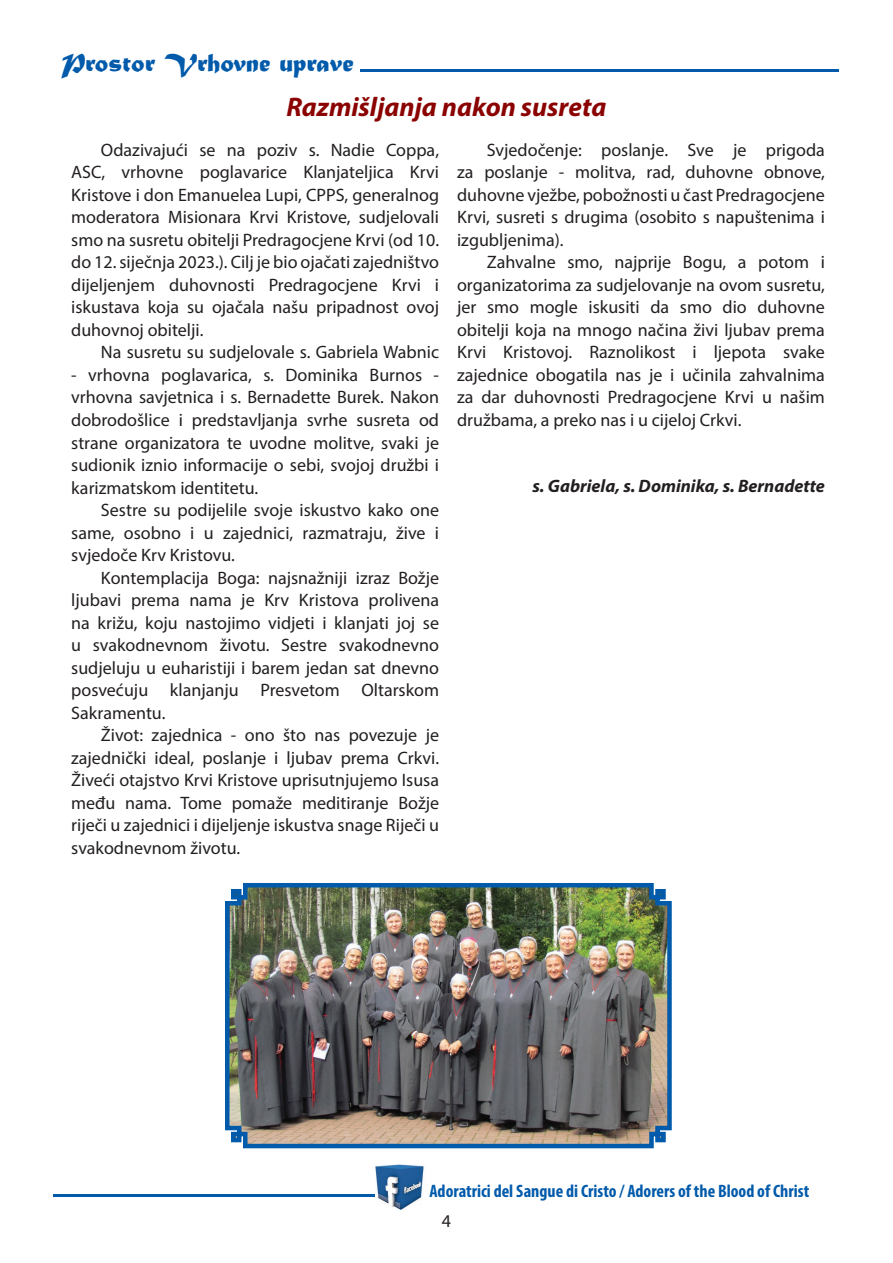
<style>
.page{position:relative;width:893px;height:1263px;background:#fff}
.page>*{position:absolute;margin:0;border:0;box-sizing:border-box;transform-origin:0 0}
.t1{font:italic 700 27px "Myriad Pro";color:#8b0202}
.t2{font:27px "Matura MT Script Capitals";color:#015aaa}
.t3{font:18px/22.5px "Myriad Pro";color:#231f20;text-align:justify}
.t4{font:700 condensed 18px "Myriad Pro";color:#015aaa}
.t5{font:italic 700 18px "Myriad Pro";color:#231f20}
</style>
<div class="page">
<svg style="left:53px;top:1194px;width:322px;height:3px"></svg>
<img style="left:375px;top:1164px;width:49px;height:45px">
<img style="left:225px;top:943px;width:447px;height:206px">
<svg style="left:225px;top:69px;width:614px;height:874px"></svg>
<h1 class="t2" style="left:61px;top:46px;width:294px">Prostor Vrhovne uprave</h1>
<h1 class="t1" style="left:287px;top:89px;width:321px">Razmišljanja nakon susreta</h1>
<p class="t3" style="left:71px;top:138px;width:369px;text-indent:30px">Odazivajući se na poziv s. Nadie Coppa, ASC, vrhovne poglavarice Klanjateljica Krvi Kristove i don Emanuelea Lupi, CPPS, generalnog moderatora Misionara Krvi Kristove, sudjelovali smo na susretu obitelji Predragocjene Krvi (od 10. do 12. siječnja 2023.). Cilj je bio ojačati zajedništvo dijeljenjem duhovnosti Predragocjene Krvi i iskustava koja su ojačala našu pripadnost ovoj duhovnoj obitelji.</p>
<p class="t3" style="left:101px;top:341px;width:340px">Na susretu su sudjelovale s. Gabriela Wabnic</p>
<p class="t3" style="left:71px;top:363px;width:369px">- vrhovna poglavarica, s. Dominika Burnos - vrhovna savjetnica i s. Bernadette Burek. Nakon dobrodošlice i predstavljanja svrhe susreta od strane organizatora te uvodne molitve, svaki je sudionik iznio informacije o sebi, svojoj družbi i karizmatskom identitetu.</p>
<p class="t3" style="left:71px;top:498px;width:369px;text-indent:30px">Sestre su podijelile svoje iskustvo kako one same, osobno i u zajednici, razmatraju, žive i svjedoče Krv Kristovu.</p>
<p class="t3" style="left:71px;top:566px;width:369px;text-indent:30px">Kontemplacija Boga: najsnažniji izraz Božje ljubavi prema nama je Krv Kristova prolivena na križu, koju nastojimo vidjeti i klanjati joj se u svakodnevnom životu. Sestre svakodnevno sudjeluju u euharistiji i barem jedan sat dnevno posvećuju klanjanju Presvetom Oltarskom Sakramentu.</p>
<p class="t3" style="left:71px;top:723px;width:369px;text-indent:30px">Život: zajednica - ono što nas povezuje je zajednički ideal, poslanje i ljubav prema Crkvi.<br>Živeći otajstvo Krvi Kristove uprisutnjujemo Isusa među nama. Tome pomaže meditiranje Božje riječi u zajednici i dijeljenje iskustva snage Riječi u svakodnevnom životu.</p>
<p class="t3" style="left:457px;top:138px;width:369px;text-indent:30px">Svjedočenje: poslanje. Sve je prigoda za poslanje - molitva, rad, duhovne obnove, duhovne vježbe, pobožnosti u čast Predragocjene Krvi, susreti s drugima (osobito s napuštenima i izgubljenima).</p>
<p class="t3" style="left:457px;top:251px;width:369px;text-indent:30px">Zahvalne smo, najprije Bogu, a potom i organizatorima za sudjelovanje na ovom susretu, jer smo mogle iskusiti da smo dio duhovne obitelji koja na mnogo načina živi ljubav prema Krvi Kristovoj. Raznolikost i ljepota svake zajednice obogatila nas je i učinila zahvalnima za dar duhovnosti Predragocjene Krvi u našim družbama, a preko nas i u cijeloj Crkvi.</p>
<p class="t5" style="left:533px;top:474px;width:294px">s. Gabriela, s. Dominika, s. Bernadette</p>
<p class="t4" style="left:429px;top:1179px;width:381px">Adoratrici del Sangue di Cristo / Adorers of the Blood of Christ</p>
<p class="t3" style="left:442px;top:1209px;width:11px">4</p>
</div>
